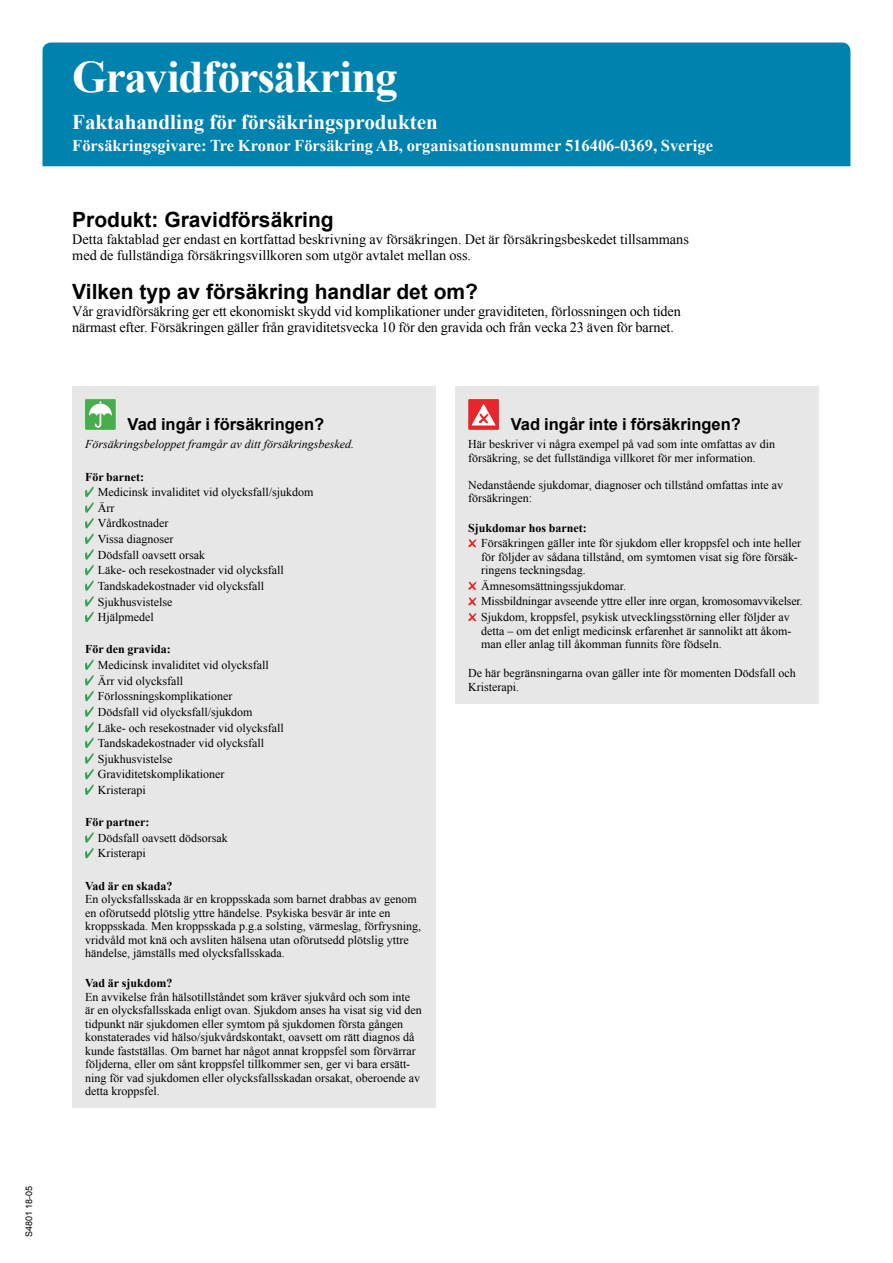
<style>
.page{position:relative;width:893px;height:1263px;background:#fff}
.page>*{position:absolute;margin:0;border:0;box-sizing:border-box;transform-origin:0 0}
.t1{font:700 45px "Times New Roman";letter-spacing:-.025em;color:#fff}
.t2{font:700 21px "Arial";color:#000}
.t3{font:700 21px "Times New Roman";color:#fff}
.t4{font:700 16.5px "Times New Roman";color:#fff}
.t5{font:700 16.5px "Arial";color:#000}
.t6{font:14.25px/16.5px "Times New Roman";letter-spacing:-.01em;color:#000}
.t7{font:12px/15.6px "Times New Roman";color:#000}
.t8{font:700 12px "Times New Roman";color:#000}
.t9{font:italic 12px "Times New Roman";color:#000}
.t10{font:9px "Arial";color:#000}
</style>
<div class="page">
<div style="left:43px;top:43px;width:807px;height:123px;background:#0082ae"></div>
<div style="left:72px;top:386px;width:363px;height:722px;background:#e7e7e7"></div>
<div style="left:85px;top:399px;width:31px;height:31px;background:#48ae4d"></div>
<svg style="left:89px;top:401px;width:23px;height:27px"></svg>
<svg style="left:85px;top:487px;width:9px;height:135px"></svg>
<svg style="left:85px;top:659px;width:9px;height:136px"></svg>
<svg style="left:85px;top:832px;width:9px;height:26px"></svg>
<div style="left:455px;top:386px;width:364px;height:317px;background:#e7e7e7"></div>
<div style="left:468px;top:399px;width:31px;height:31px;background:#e6262a"></div>
<svg style="left:468px;top:399px;width:31px;height:29px"></svg>
<svg style="left:468px;top:539px;width:8px;height:8px"></svg>
<svg style="left:468px;top:582px;width:8px;height:8px"></svg>
<svg style="left:468px;top:597px;width:8px;height:8px"></svg>
<svg style="left:468px;top:613px;width:8px;height:8px"></svg>
<p class="t10" style="left:23px;top:1237px;width:53px;rotate:-90deg">S4801 18-05</p>
<h1 class="t1" style="left:72px;top:46px;width:327px">Gravidförsäkring</h1>
<h2 class="t3" style="left:72px;top:107px;width:367px">Faktahandling för försäkringsprodukten</h2>
<h3 class="t4" style="left:72px;top:134px;width:642px">Försäkringsgivare: Tre Kronor Försäkring AB, organisationsnummer 516406-0369, Sverige</h3>
<h2 class="t2" style="left:72px;top:206px;width:263px">Produkt: Gravidförsäkring</h2>
<p class="t6" style="left:72px;top:231px;width:618px">Detta faktablad ger endast en kortfattad beskrivning av försäkringen. Det är försäkringsbeskedet tillsammans med de fullständiga försäkringsvillkoren som utgör avtalet mellan oss.</p>
<h2 class="t2" style="left:72px;top:278px;width:407px">Vilken typ av försäkring handlar det om?</h2>
<p class="t6" style="left:72px;top:303px;width:610px">Vår gravidförsäkring ger ett ekonomiskt skydd vid komplikationer under graviditeten, förlossningen och tiden närmast efter. Försäkringen gäller från graviditetsvecka 10 för den gravida och från vecka 23 även för barnet.</p>
<h3 class="t5" style="left:128px;top:413px;width:198px">Vad ingår i försäkringen?</h3>
<p class="t9" style="left:85px;top:435px;width:270px">Försäkringsbeloppet framgår av ditt försäkringsbesked.</p>
<p class="t8" style="left:85px;top:468px;width:61px">För barnet:</p>
<p class="t7" style="left:98px;top:484px;width:217px">Medicinsk invaliditet vid olycksfall/sjukdom<br>Ärr<br>Vårdkostnader<br>Vissa diagnoser<br>Dödsfall oavsett orsak<br>Läke- och resekostnader vid olycksfall<br>Tandskadekostnader vid olycksfall<br>Sjukhusvistelse<br>Hjälpmedel</p>
<p class="t8" style="left:85px;top:641px;width:87px">För den gravida:</p>
<p class="t7" style="left:98px;top:657px;width:187px">Medicinsk invaliditet vid olycksfall<br>Ärr vid olycksfall<br>Förlossningskomplikationer<br>Dödsfall vid olycksfall/sjukdom<br>Läke- och resekostnader vid olycksfall<br>Tandskadekostnader vid olycksfall<br>Sjukhusvistelse<br>Graviditetskomplikationer<br>Kristerapi</p>
<p class="t8" style="left:85px;top:814px;width:66px">För partner:</p>
<p class="t7" style="left:98px;top:830px;width:131px">Dödsfall oavsett dödsorsak<br>Kristerapi</p>
<p class="t8" style="left:85px;top:877px;width:89px">Vad är en skada?</p>
<p class="t7" style="left:85px;top:892px;width:337px;line-height:13.5px">En olycksfallsskada är en kroppsskada som barnet drabbas av genom en oförutsedd plötslig yttre händelse. Psykiska besvär är inte en kroppsskada. Men kroppsskada p.g.a solsting, värmeslag, förfrysning, vridvåld mot knä och avsliten hälsena utan oförutsedd plötslig yttre händelse, jämställs med olycksfallsskada.</p>
<p class="t8" style="left:85px;top:975px;width:89px">Vad är sjukdom?</p>
<p class="t7" style="left:85px;top:989px;width:338px;line-height:13.5px">En avvikelse från hälsotillståndet som kräver sjukvård och som inte är en olycksfallsskada enligt ovan. Sjukdom anses ha visat sig vid den tidpunkt när sjukdomen eller symtom på sjukdomen första gången konstaterades vid hälso/sjukvårdskontakt, oavsett om rätt diagnos då kunde fastställas. Om barnet har något annat kroppsfel som förvärrar följderna, eller om sånt kroppsfel tillkommer sen, ger vi bara ersätt&shy;ning för vad sjukdomen eller olycksfallsskadan orsakat, oberoende av detta kroppsfel.</p>
<h3 class="t5" style="left:511px;top:413px;width:232px">Vad ingår inte i försäkringen?</h3>
<p class="t7" style="left:468px;top:437px;width:308px;line-height:13.5px">Här beskriver vi några exempel på vad som inte omfattas av din försäkring, se det fullständiga villkoret för mer information.</p>
<p class="t7" style="left:468px;top:478px;width:316px;line-height:13.5px">Nedanstående sjukdomar, diagnoser och tillstånd omfattas inte av försäkringen:</p>
<p class="t8" style="left:468px;top:519px;width:120px">Sjukdomar hos barnet:</p>
<p class="t7" style="left:481px;top:536px;width:322px;line-height:13.5px">Försäkringen gäller inte för sjukdom eller kroppsfel och inte heller för följder av sådana tillstånd, om symtomen visat sig före försäk&shy;ringens teckningsdag.</p>
<p class="t7" style="left:481px;top:578px;width:323px">Ämnesomsättningssjukdomar.<br>Missbildningar avseende yttre eller inre organ, kromosomavvikelser.<br>Sjukdom, kroppsfel, psykisk utvecklingsstörning eller följder av</p>
<p class="t7" style="left:481px;top:624px;width:312px;line-height:13.5px">detta – om det enligt medicinsk erfarenhet är sannolikt att åkom&shy;man eller anlag till åkomman funnits före födseln.</p>
<p class="t7" style="left:468px;top:666px;width:329px;line-height:13.5px">De här begränsningarna ovan gäller inte för momenten Dödsfall och<br>Kristerapi.</p>
</div>
